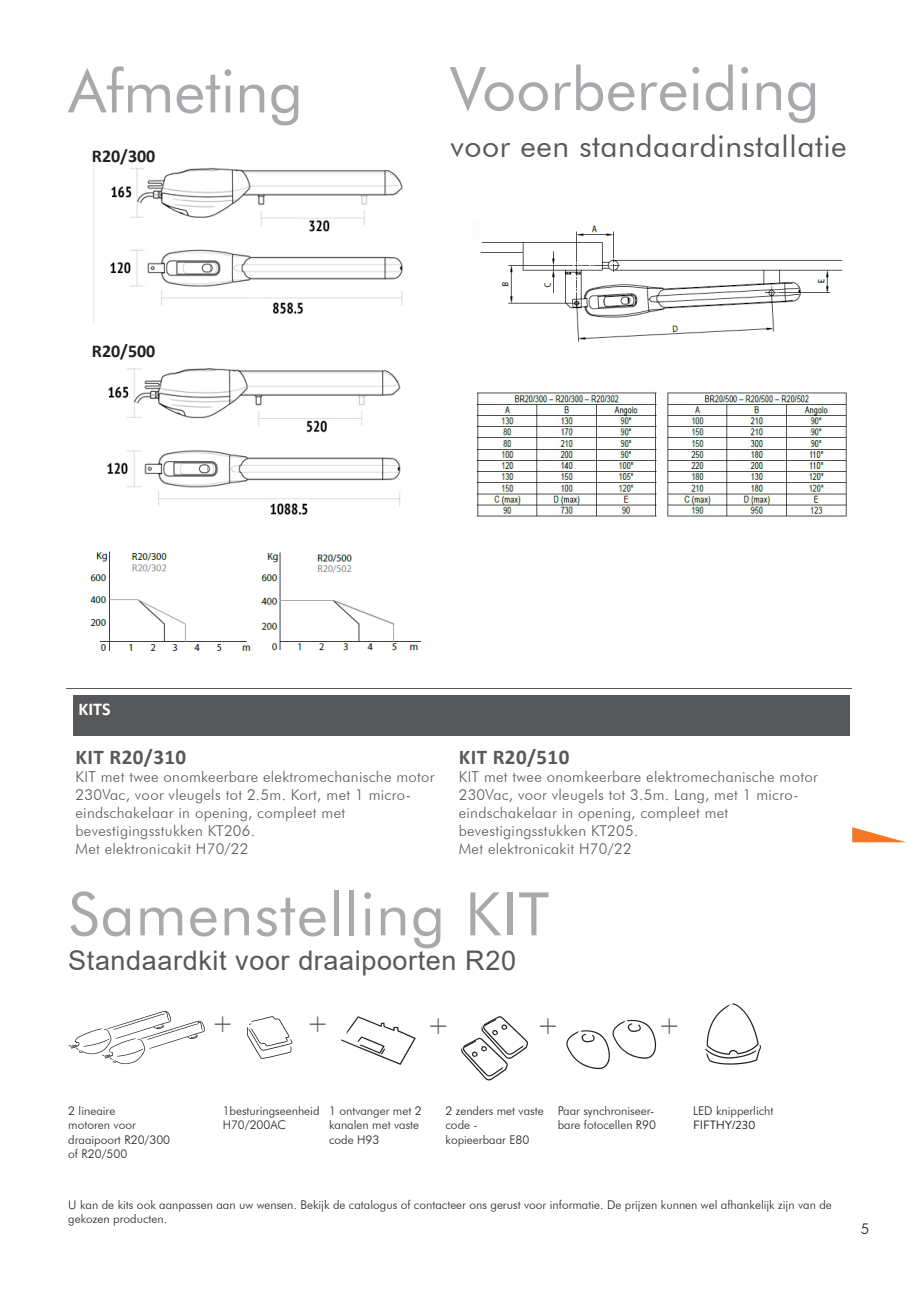
<style>
.page{position:relative;width:919px;height:1289px;background:#fff}
.page>*{position:absolute;margin:0;border:0;box-sizing:border-box;transform-origin:0 0}
.t1{font:60px "Futura BT";color:#a8a9ad}
.t2{font:60px "Futura BT";letter-spacing:.02em;color:#a8a9ad}
.t3{font:30px "Futura BT";letter-spacing:.02em;color:#57585a}
.t4{font:27px "Arial";letter-spacing:.02em;color:#57585a}
.t5{font:300 27px "Futura BT";color:#57585a}
.t6{font:700 21px "Calibri";letter-spacing:.02em;color:#57585a}
.t7{font:700 18px "Calibri";color:#231f20}
.t8{font:700 18px "Calibri";color:#fff}
.t9{font:300 15px/18px "Futura BT";letter-spacing:.02em;color:#57585a}
.t10{font:300 15px "Futura BT";color:#231f20}
.t11{font:300 12px/14.4px "Futura BT";color:#231f20}
.t12{font:12px "Brandon Grotesque";color:#231f20}
</style>
<div class="page">
<hr style="left:66px;top:687px;width:785px;height:1px;background:#57585a">
<div style="left:73px;top:694px;width:776px;height:41px;background:#57585a"></div>
<svg style="left:340px;top:1016px;width:76px;height:48px"></svg>
<svg style="left:461px;top:1016px;width:67px;height:64px"></svg>
<svg style="left:705px;top:1003px;width:56px;height:61px"></svg>
<svg style="left:566px;top:1019px;width:90px;height:50px"></svg>
<img style="left:93px;top:162px;width:310px;height:161px">
<img style="left:476px;top:392px;width:181px;height:125px">
<svg style="left:68px;top:1010px;width:137px;height:54px"></svg>
<svg style="left:247px;top:1016px;width:45px;height:42px"></svg>
<img style="left:90px;top:551px;width:331px;height:100px">
<img style="left:107px;top:368px;width:294px;height:147px">
<img style="left:667px;top:392px;width:180px;height:125px">
<img style="left:480px;top:225px;width:362px;height:117px">
<svg style="left:852px;top:827px;width:53px;height:15px"></svg>
<h1 class="t1" style="left:68px;top:55px;width:236px">Afmeting</h1>
<h1 class="t1" style="left:450px;top:52px;width:370px">Voorbereiding</h1>
<h2 class="t3" style="left:450px;top:128px;width:398px">voor een standaardinstallatie</h2>
<p class="t7" style="left:92px;top:144px;width:65px">R20/300</p>
<p class="t7" style="left:92px;top:339px;width:65px">R20/500</p>
<p class="t8" style="left:79px;top:696px;width:33px">KITS</p>
<h3 class="t6" style="left:76px;top:742px;width:112px">KIT R20/310</h3>
<p class="t9" style="left:76px;top:767px;width:360px">KIT met twee onomkeerbare elektromechanische motor 230Vac, voor vleugels tot 2.5m. Kort, met 1 micro&shy;eindschakelaar in opening, compleet met bevestigingsstukken KT206.<br>Met elektronicakit H70/22</p>
<h3 class="t6" style="left:458px;top:742px;width:112px">KIT R20/510</h3>
<p class="t9" style="left:458px;top:767px;width:360px">KIT met twee onomkeerbare elektromechanische motor 230Vac, voor vleugels tot 3.5m. Lang, met 1 micro&shy;eindschakelaar in opening, compleet met bevestigingsstukken KT205.<br>Met elektronicakit H70/22</p>
<h1 class="t2" style="left:68px;top:877px;width:482px">Samenstelling KIT</h1>
<h3 class="t4" style="left:68px;top:941px;width:449px">Standaardkit voor draaipoorten R20</h3>
<h3 class="t5" style="left:211px;top:1005px;width:24px">+</h3>
<h3 class="t5" style="left:306px;top:1005px;width:24px">+</h3>
<h3 class="t5" style="left:427px;top:1008px;width:24px">+</h3>
<h3 class="t5" style="left:537px;top:1008px;width:24px">+</h3>
<h3 class="t5" style="left:658px;top:1008px;width:24px">+</h3>
<p class="t11" style="left:68px;top:1103px;width:103px">2 lineaire<br>motoren voor draaipoort R20/300 of R20/500</p>
<p class="t11" style="left:329px;top:1103px;width:94px">1 ontvanger met 2 kanalen met vaste code H93</p>
<p class="t11" style="left:445px;top:1103px;width:100px">2 zenders met vaste code -<br>kopieerbaar E80</p>
<p class="t11" style="left:693px;top:1103px;width:82px">LED knipperlicht</p>
<p class="t11" style="left:223px;top:1103px;width:98px">1besturingseenheid<br>H70/200AC</p>
<p class="t11" style="left:557px;top:1103px;width:100px">Paar synchroniseer&shy;bare fotocellen R90</p>
<p class="t12" style="left:693px;top:1116px;width:64px">FIFTHY/230</p>
<p class="t11" style="left:68px;top:1196px;width:765px">U kan de kits ook aanpassen aan uw wensen. Bekijk de catalogus of contacteer ons gerust voor informatie. De prijzen kunnen wel afhankelijk zijn van de gekozen producten.</p>
<p class="t10" style="left:860px;top:1219px;width:10px">5</p>
</div>
